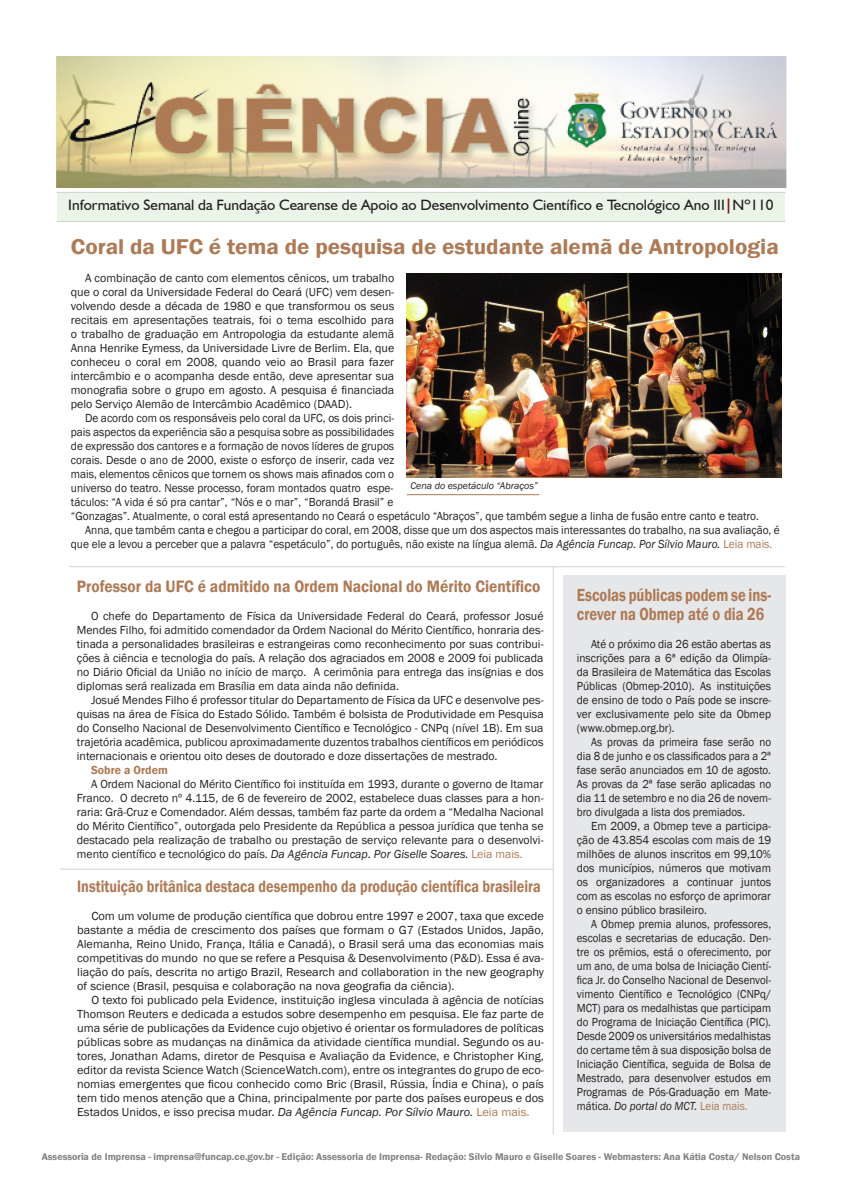
<style>
.page{position:relative;width:842px;height:1191px;background:#fff}
.page>*{position:absolute;margin:0;border:0;box-sizing:border-box;transform-origin:0 0}
.t1{font:600 22px "Franklin Gothic";color:#ae7a55;scale:1.05 1}
.t2{font:600 18px/19px "Franklin Gothic";color:#ae7a55;scale:.81 1}
.t3{font:600 17px "Franklin Gothic";color:#ae7a55;scale:.83 1}
.t4{font:600 17px "Franklin Gothic";color:#ae7a55;scale:.91 1}
.t5{font:15px "Humanist 521 BT";color:#231f20}
.t6{font:12px/14px "Franklin Gothic";color:#231f20;text-align:justify}
.t7{font:12px/14px "Franklin Gothic";color:#231f20;scale:.95 1}
.t8{font:12px/14px "Franklin Gothic";color:#231f20;text-align:justify;scale:.92 1}
.t9{font:12px/14px "Franklin Gothic";color:#231f20;text-align:justify;scale:.94 1}
.t10{font:12px/14px "Franklin Gothic";color:#231f20;text-align:justify;scale:.96 1}
.t11{font:600 12px "Franklin Gothic";color:#ae7a55}
.t12{font:600 10px "Franklin Gothic";color:#808285}
.t13{font:italic 10px "Franklin Gothic";color:#231f20}
.s1{font-weight:700;color:#7f1421}
.s2{font-style:italic}
.s3{color:#ae7a55}
</style>
<div class="page">
<div style="left:57px;top:193px;width:728px;height:28px;background:#eaf4e7"></div>
<img style="left:56px;top:57px;width:730px;height:130px">
<hr style="left:57px;top:192px;width:728px;height:1px;background:#d1d2d4">
<hr style="left:57px;top:221px;width:728px;height:1px;background:#d1d2d4">
<hr style="left:553px;top:567px;width:1px;height:567px;background:#d1d2d4">
<div style="left:563px;top:575px;width:222px;height:556px;background:#e6e7e9"></div>
<hr style="left:60px;top:868px;width:493px;height:1px;background:#d1d2d4">
<hr style="left:407px;top:494px;width:132px;height:1px;background:#ae7a55">
<img style="left:406px;top:273px;width:375px;height:205px">
<hr style="left:69px;top:566px;width:716px;height:1px;background:#d1d2d4">
<p class="t5" style="left:68px;top:196px;width:707px">Informativo Semanal da Fundação Cearense de Apoio ao Desenvolvimento Científico e Tecnológico Ano III<span class="s1">|</span>Nº110</p>
<p class="t1" style="left:71px;top:233px;width:676px">Coral da UFC é tema de pesquisa de estudante alemã de Antropologia</p>
<p class="t6" style="left:71px;top:271px;width:325px;text-indent:14px">A combinação de canto com elementos cênicos, um trabalho que o coral da Universidade Federal do Ceará (UFC) vem desen&shy;volvendo desde a década de 1980 e que transformou os seus recitais em apresentações teatrais, foi o tema escolhido para o trabalho de graduação em Antropologia da estudante alemã Anna Henrike Eymess, da Universidade Livre de Berlim. Ela, que conheceu o coral em 2008, quando veio ao Brasil para fazer intercâmbio e o acompanha desde então, deve apresentar sua monografia sobre o grupo em agosto. A pesquisa é financiada pelo Serviço Alemão de Intercâmbio Acadêmico (DAAD).</p>
<p class="t7" style="left:71px;top:411px;width:726px;text-indent:14px">De acordo com os responsáveis pelo coral da UFC, os dois princi-<br>pais aspectos da experiência são a pesquisa sobre as possibilidades<br>de expressão dos cantores e a formação de novos líderes de grupos<br>corais. Desde o ano de 2000, existe o esforço de inserir, cada vez<br>mais, elementos cênicos que tornem os shows mais afinados com o<br>universo do teatro. Nesse processo, foram montados quatro espe-<br>táculos: “A vida é só pra cantar”, “Nós e o mar”, “Borandá Brasil” e<br>“Gonzagas”. Atualmente, o coral está apresentando no Ceará o espetáculo “Abraços”, que também segue a linha de fusão entre canto e teatro.</p>
<p class="t7" style="left:71px;top:523px;width:748px;text-indent:14px">Anna, que também canta e chegou a participar do coral, em 2008, disse que um dos aspectos mais interessantes do trabalho, na sua avaliação, é que ele a levou a perceber que a palavra “espetáculo”, do português, não existe na língua alemã. <span class="s2">Da Agência Funcap. Por Sílvio Mauro.</span> <span class="s3">Leia mais.</span></p>
<p class="t4" style="left:77px;top:576px;width:511px">Professor da UFC é admitido na Ordem Nacional do Mérito Científico</p>
<p class="t6" style="left:77px;top:609px;width:468px;text-indent:14px">O chefe do Departamento de Física da Universidade Federal do Ceará, professor Josué Mendes Filho, foi admitido comendador da Ordem Nacional do Mérito Científico, honraria des&shy;tinada a personalidades brasileiras e estrangeiras como reconhecimento por suas contribui&shy;ções à ciência e tecnologia do país. A relação dos agraciados em 2008 e 2009 foi publicada no Diário Oficial da União no início de março. A cerimônia para entrega das insígnias e dos diplomas será realizada em Brasília em data ainda não definida.</p>
<p class="t6" style="left:77px;top:693px;width:468px;text-indent:14px">Josué Mendes Filho é professor titular do Departamento de Física da UFC e desenvolve pes&shy;quisas na área de Física do Estado Sólido. Também é bolsista de Produtividade em Pesquisa do Conselho Nacional de Desenvolvimento Científico e Tecnológico - CNPq (nível 1B). Em sua trajetória acadêmica, publicou aproximadamente duzentos trabalhos científicos em periódicos internacionais e orientou oito deses de doutorado e doze dissertações de mestrado.</p>
<p class="t11" style="left:91px;top:763px;width:78px">Sobre a Ordem</p>
<p class="t6" style="left:77px;top:777px;width:468px;text-indent:14px">A Ordem Nacional do Mérito Científico foi instituída em 1993, durante o governo de Itamar Franco. O decreto nº 4.115, de 6 de fevereiro de 2002, estabelece duas classes para a hon&shy;raria: Grã-Cruz e Comendador. Além dessas, também faz parte da ordem a “Medalha Nacional do Mérito Científico”, outorgada pelo Presidente da República a pessoa jurídica que tenha se destacado pela realização de trabalho ou prestação de serviço relevante para o desenvolvi&shy;mento científico e tecnológico do país. <span class="s2">Da Agência Funcap. Por Giselle Soares.</span> <span class="s3">Leia mais.</span></p>
<p class="t13" style="left:410px;top:479px;width:129px">Cena do espetáculo “Abraços”</p>
<p class="t2" style="left:577px;top:585px;width:241px">Escolas públicas podem se ins&shy;crever na Obmep até o dia 26</p>
<p class="t9" style="left:577px;top:637px;width:208px;text-indent:14px">Até o próximo dia 26 estão abertas as inscrições para a 6ª edição da Olimpía&shy;da Brasileira de Matemática das Escolas Públicas (Obmep-2010). As instituições de ensino de todo o País pode se inscre&shy;ver exclusivamente pelo site da Obmep (www.obmep.org.br).</p>
<p class="t8" style="left:577px;top:735px;width:213px;text-indent:14px">As provas da primeira fase serão no dia 8 de junho e os classificados para a 2ª fase serão anunciados em 10 de agosto.<br>As provas da 2ª fase serão aplicadas no dia 11 de setembro e no dia 26 de novem&shy;bro divulgada a lista dos premiados.</p>
<p class="t10" style="left:577px;top:819px;width:204px;text-indent:14px">Em 2009, a Obmep teve a participa&shy;ção de 43.854 escolas com mais de 19 milhões de alunos inscritos em 99,10% dos municípios, números que motivam os organizadores a continuar juntos com as escolas no esforço de aprimorar o ensino público brasileiro.</p>
<p class="t8" style="left:577px;top:917px;width:213px;text-indent:14px">A Obmep premia alunos, professores, escolas e secretarias de educação. Den&shy;tre os prêmios, está o oferecimento, por um ano, de uma bolsa de Iniciação Cientí&shy;fica Jr. do Conselho Nacional de Desenvol&shy;vimento Científico e Tecnológico (CNPq/ MCT) para os medalhistas que participam do Programa de Iniciação Científica (PIC).<br>Desde 2009 os universitários medalhistas do certame têm à sua disposição bolsa de Iniciação Científica, seguida de Bolsa de Mestrado, para desenvolver estudos em Programas de Pós-Graduação em Mate&shy;mática. <span class="s2">Do portal do MCT.</span> <span class="s3">Leia mais.</span></p>
<p class="t3" style="left:77px;top:876px;width:560px">Instituição britânica destaca desempenho da produção científica brasileira</p>
<p class="t6" style="left:77px;top:909px;width:468px;text-indent:14px">Com um volume de produção científica que dobrou entre 1997 e 2007, taxa que excede bastante a média de crescimento dos países que formam o G7 (Estados Unidos, Japão, Alemanha, Reino Unido, França, Itália e Canadá), o Brasil será uma das economias mais competitivas do mundo no que se refere a Pesquisa &amp; Desenvolvimento (P&amp;D). Essa é ava&shy;liação do país, descrita no artigo Brazil, Research and collaboration in the new geography of science (Brasil, pesquisa e colaboração na nova geografia da ciência).</p>
<p class="t6" style="left:77px;top:993px;width:468px;text-indent:14px">O texto foi publicado pela Evidence, instituição inglesa vinculada à agência de notícias Thomson Reuters e dedicada a estudos sobre desempenho em pesquisa. Ele faz parte de uma série de publicações da Evidence cujo objetivo é orientar os formuladores de políticas públicas sobre as mudanças na dinâmica da atividade científica mundial. Segundo os au&shy;tores, Jonathan Adams, diretor de Pesquisa e Avaliação da Evidence, e Christopher King, editor da revista Science Watch (ScienceWatch.com), entre os integrantes do grupo de eco&shy;nomias emergentes que ficou conhecido como Bric (Brasil, Rússia, Índia e China), o país tem tido menos atenção que a China, principalmente por parte dos países europeus e dos Estados Unidos, e isso precisa mudar. <span class="s2">Da Agência Funcap. Por Sílvio Mauro.</span> <span class="s3">Leia mais.</span></p>
<p class="t12" style="left:42px;top:1150px;width:760px">Assessoria de Imprensa - imprensa@funcap.ce.gov.br - Edição: Assessoria de Imprensa- Redação: Sílvio Mauro e Giselle Soares - Webmasters: Ana Kátia Costa/ Nelson Costa</p>
</div>
